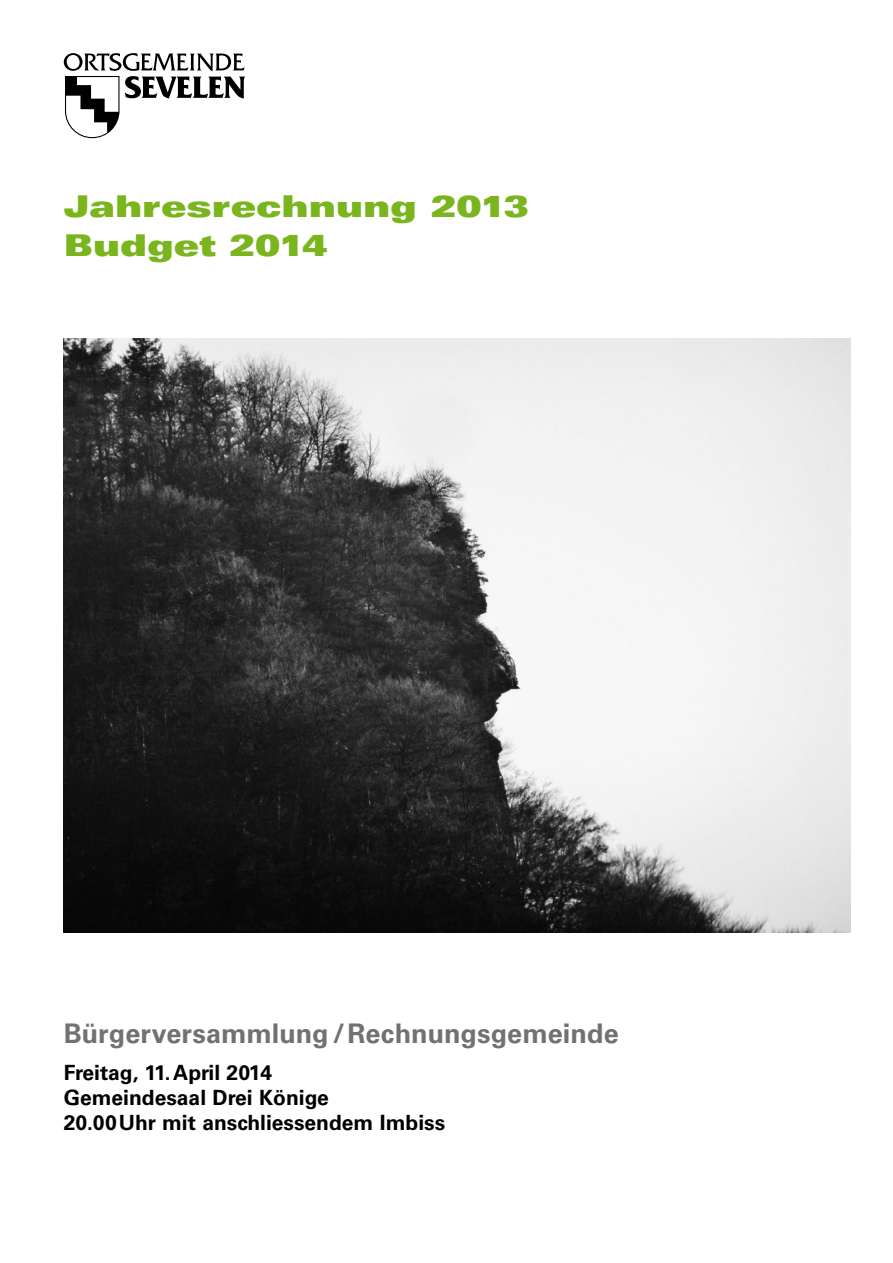
<style>
.page{position:relative;width:893px;height:1263px;background:#fff}
.page>*{position:absolute;margin:0;border:0;box-sizing:border-box;transform-origin:0 0}
.t1{font:900 expanded 30px/39px "Univers LT";letter-spacing:-.005em;color:#7ab51d}
.t2{font:700 27px "Univers LT";color:#707172}
.t3{font:700 21px/24.8px "Univers LT";color:#000}
</style>
<div class="page">
<img style="left:64px;top:338px;width:786px;height:594px">
<svg style="left:64px;top:53px;width:181px;height:85px"></svg>
<h1 class="t1" style="left:64px;top:187px;width:466px">Jahresrechnung 2013<br>Budget 2014</h1>
<p class="t2" style="left:64px;top:1017px;width:556px">Bürgerversammlung / Rechnungsgemeinde</p>
<p class="t3" style="left:64px;top:1060px;width:383px">Freitag, 11.April 2014<br>Gemeindesaal Drei Könige<br>20.00Uhr mit anschliessendem Imbiss</p>
</div>
